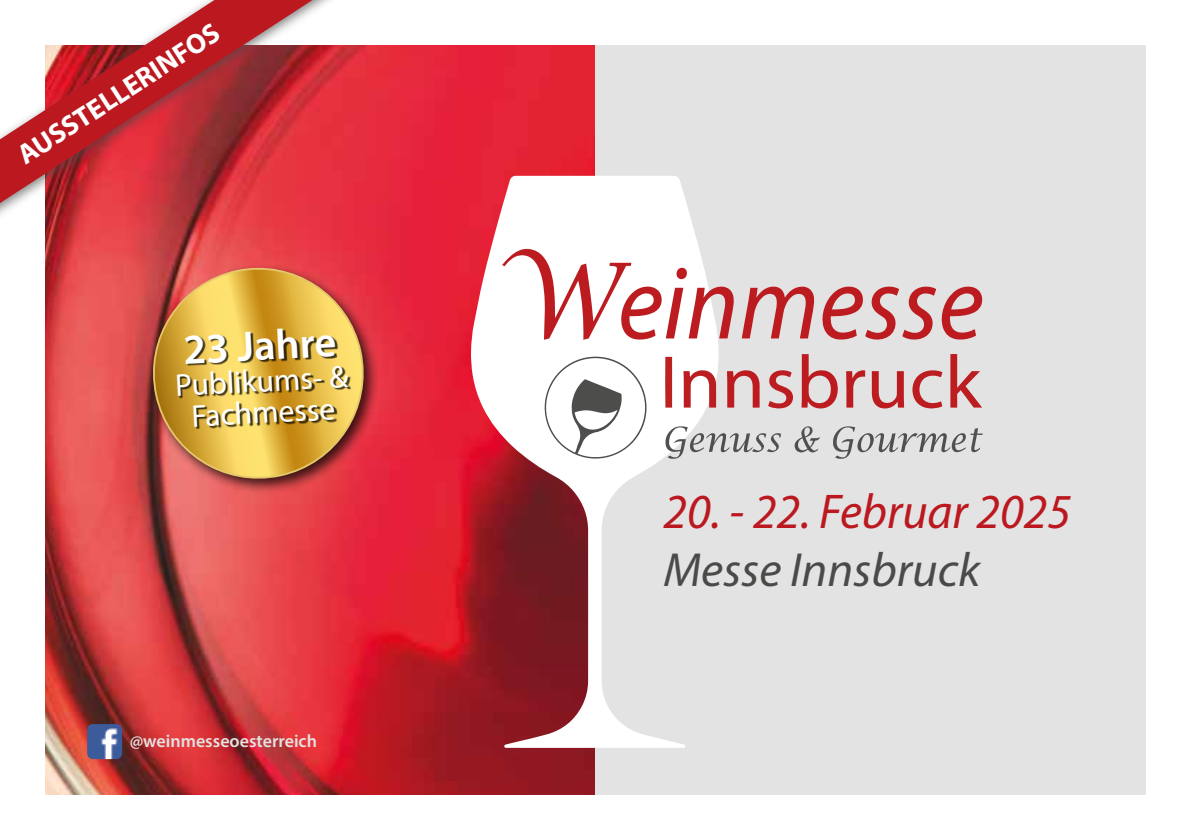
<style>
.page{position:relative;width:1191px;height:840px;background:#fff}
.page>*{position:absolute;margin:0;border:0;box-sizing:border-box;transform-origin:0 0}
.t1{font:italic 49px "Myriad Pro";color:#bb181f}
.t2{font:italic 48px "Myriad Pro";color:#4a4a49}
.t3{font:600 42.4px "Myriad Pro";color:#fff}
.t4{font:31.6px/31.6px "Myriad Pro";color:#fff;text-align:center}
.t5{font:700 28px "Myriad Pro";color:#fff}
.t6{font:600 18px "Myriad Pro";color:#e3e3e3}
</style>
<div class="page">
<img style="left:46px;top:46px;width:549px;height:747px">
<div style="left:595px;top:45px;width:550px;height:749px;background:#e3e3e3"></div>
<svg style="left:471px;top:176px;width:248px;height:571px"></svg>
<img style="left:87px;top:723px;width:35px;height:35px">
<svg style="left:539px;top:350px;width:113px;height:112px"></svg>
<svg style="left:741px;top:286px;width:73px;height:52px"></svg>
<svg style="left:801px;top:354px;width:37px;height:55px"></svg>
<svg style="left:822px;top:286px;width:160px;height:54px"></svg>
<svg style="left:950px;top:354px;width:32px;height:53px"></svg>
<svg style="left:683px;top:370px;width:33px;height:37px"></svg>
<svg style="left:727px;top:370px;width:32px;height:37px"></svg>
<svg style="left:872px;top:371px;width:32px;height:37px"></svg>
<svg style="left:912px;top:370px;width:30px;height:38px"></svg>
<svg style="left:768px;top:370px;width:25px;height:38px"></svg>
<svg style="left:665px;top:356px;width:7px;height:51px"></svg>
<svg style="left:846px;top:370px;width:19px;height:37px"></svg>
<svg style="left:794px;top:426px;width:26px;height:26px"></svg>
<svg style="left:833px;top:426px;width:150px;height:33px"></svg>
<svg style="left:502px;top:249px;width:232px;height:90px"></svg>
<svg style="left:665px;top:426px;width:116px;height:33px"></svg>
<div style="left:0;top:0;width:410px;height:297px;background:#4a4a49;opacity:.7"></div>
<svg style="left:0;top:0;width:312px;height:203px"></svg>
<div style="left:148px;top:263px;width:232px;height:231px;background:#000;opacity:.75"></div>
<svg style="left:144px;top:259px;width:228px;height:228px;background:#ce7b44"></svg>
<div style="left:179px;top:329px;width:172px;height:99px;background:#000;opacity:.75"></div>
<h3 class="t5" style="left:11px;top:142px;width:236px;rotate:-33deg">AUSSTELLERINFOS</h3>
<h3 class="t3" style="left:182px;top:322px;width:154px;rotate:-3deg">23 Jahre</h3>
<h3 class="t4" style="left:174px;top:368px;width:175px;rotate:-3deg">Publikums- &amp;<br>Fachmesse</h3>
<p class="t6" style="left:130px;top:729px;width:189px">@weinmesseoesterreich</p>
<h1 class="t1" style="left:663px;top:481px;width:409px">20. - 22. Februar 2025</h1>
<h2 class="t2" style="left:663px;top:540px;width:318px">Messe Innsbruck</h2>
</div>
